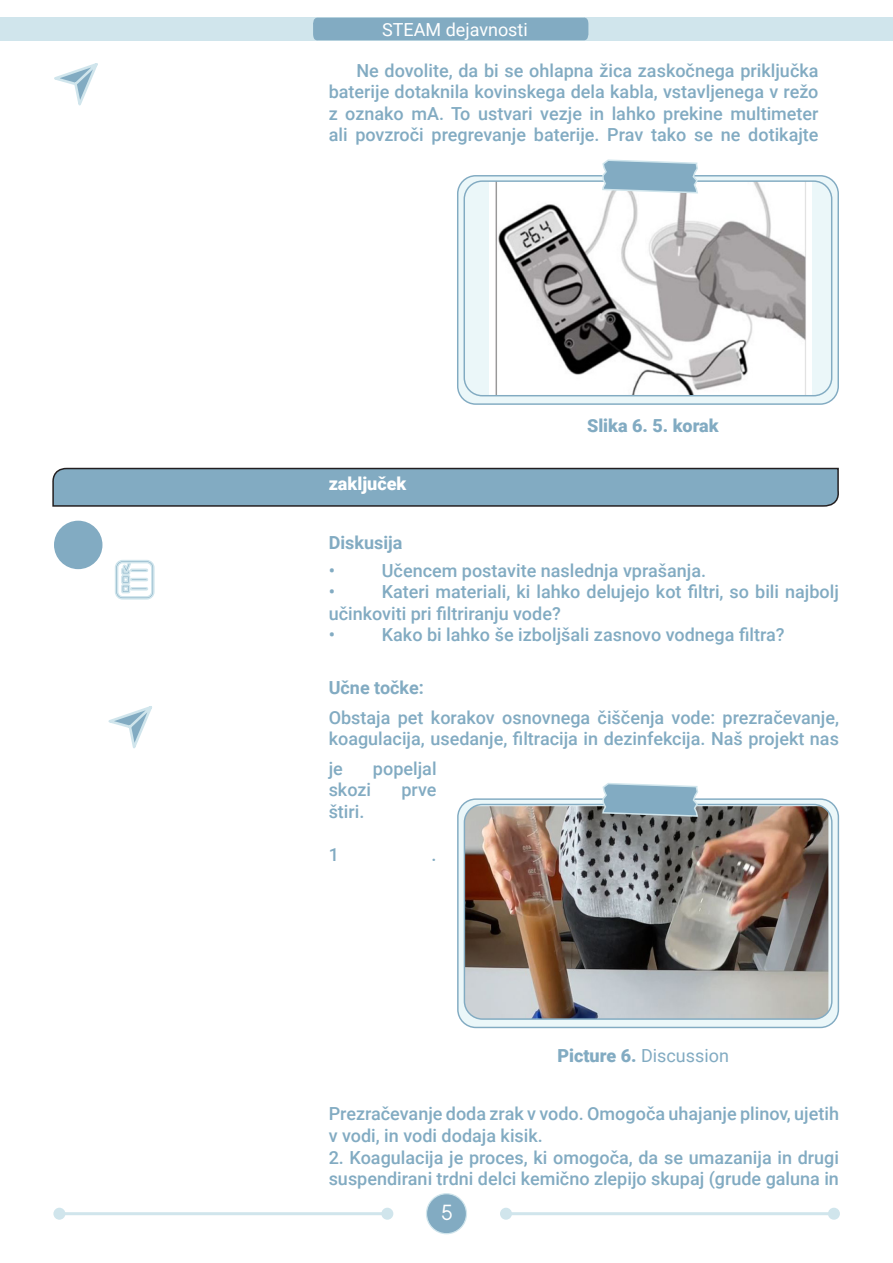
<style>
.page{position:relative;width:893px;height:1263px;background:#fff}
.page>*{position:absolute;margin:0;border:0;box-sizing:border-box;transform-origin:0 0}
.t1{font:21px "TG Neuramatica";color:#fff}
.t2{font:500 18px/21.6px "Roboto";color:#82abc2}
.t3{font:700 18px "Roboto";color:#82abc2}
.t4{font:18px "Roboto";color:#82abc2}
.t5{font:18px "Roboto";color:#fff}
.t6{font:900 18px "Roboto";color:#82abc2}
.t7{font:900 18px "Roboto";color:#fff}
.s1{font-weight:900}
</style>
<div class="page">
<div style="left:426px;top:1194px;width:40px;height:40px;background:#82abc2;border-radius:50%"></div>
<div style="left:426px;top:1193px;width:41px;height:41px;border:1px solid #d0e5ec;border-radius:50%"></div>
<div style="left:0;top:18px;width:893px;height:23px;background:#d0e5ec"></div>
<svg style="left:312px;top:17px;width:277px;height:24px;background:#86aec4"></svg>
<hr style="left:506px;top:1212px;width:328px;height:3px;background:#d0e5ec">
<div style="left:500px;top:1208px;width:12px;height:12px;background:#d0e5ec;border-radius:50%"></div>
<div style="left:828px;top:1208px;width:12px;height:12px;background:#d0e5ec;border-radius:50%"></div>
<hr style="left:59px;top:1212px;width:328px;height:3px;background:#d0e5ec">
<div style="left:53px;top:1208px;width:12px;height:12px;background:#d0e5ec;border-radius:50%"></div>
<div style="left:381px;top:1208px;width:12px;height:12px;background:#d0e5ec;border-radius:50%"></div>
<svg style="left:54px;top:63px;width:44px;height:43px"></svg>
<svg style="left:108px;top:706px;width:44px;height:43px"></svg>
<svg style="left:458px;top:799px;width:380px;height:228px;background:#e4f1f4"></svg>
<div style="left:457px;top:798px;width:382px;height:230px;border:1px solid #82abc2;border-radius:18px"></div>
<img style="left:464px;top:806px;width:364px;height:213px">
<div style="left:464px;top:804px;width:368px;height:216px;border:1px solid #82abc2;border-radius:18px"></div>
<svg style="left:601px;top:783px;width:98px;height:35px;background:#90b0c2"></svg>
<div style="left:458px;top:176px;width:380px;height:228px;background:#ebf7f9;border-radius:18px"></div>
<div style="left:457px;top:175px;width:382px;height:230px;border:1px solid #82abc2;border-radius:18px"></div>
<img style="left:489px;top:182px;width:322px;height:212px">
<div style="left:464px;top:180px;width:368px;height:216px;border:1px solid #82abc2;border-radius:18px"></div>
<svg style="left:601px;top:159px;width:98px;height:35px;background:#9dbdcf"></svg>
<div style="left:54px;top:521px;width:48px;height:48px;background:#82abc2;border-radius:50%"></div>
<svg style="left:115px;top:560px;width:40px;height:40px"></svg>
<svg style="left:52px;top:467px;width:787px;height:40px;background:#7ea2b7"></svg>
<p class="t5" style="left:382px;top:17px;width:147px">STEAM dejavnosti</p>
<p class="t2" style="left:329px;top:59px;width:491px;text-align:justify;text-indent:28px">Ne dovolite, da bi se ohlapna žica zaskočnega priključka baterije dotaknila kovinskega dela kabla, vstavljenega v režo z oznako mA. To ustvari vezje in lahko prekine multimeter ali povzroči pregrevanje baterije. Prav tako se ne dotikajte</p>
<p class="t7" style="left:329px;top:471px;width:79px">zaključek</p>
<p class="t3" style="left:329px;top:530px;width:75px">Diskusija</p>
<p class="t6" style="left:587px;top:413px;width:133px">Slika 6. 5. korak</p>
<p class="t2" style="left:329px;top:559px;width:8px">•</p>
<p class="t2" style="left:382px;top:559px;width:326px">Učencem postavite naslednja vprašanja.</p>
<p class="t2" style="left:329px;top:580px;width:8px">•</p>
<p class="t2" style="left:329px;top:580px;width:512px;text-indent:53px">Kateri materiali, ki lahko delujejo kot filtri, so bili najbolj učinkoviti pri filtriranju vode?</p>
<p class="t2" style="left:329px;top:624px;width:8px">•</p>
<p class="t2" style="left:382px;top:624px;width:404px">Kako bi lahko še izboljšali zasnovo vodnega filtra?</p>
<p class="t3" style="left:329px;top:675px;width:97px">Učne točke:</p>
<p class="t2" style="left:329px;top:706px;width:512px">Obstaja pet korakov osnovnega čiščenja vode: prezračevanje, koagulacija, usedanje, filtracija in dezinfekcija. Naš projekt nas</p>
<p class="t2" style="left:329px;top:757px;width:16px">je</p>
<p class="t2" style="left:373px;top:757px;width:65px">popeljal</p>
<p class="t2" style="left:329px;top:778px;width:44px">skozi</p>
<p class="t2" style="left:401px;top:778px;width:37px">prve</p>
<p class="t2" style="left:329px;top:800px;width:37px">štiri.</p>
<p class="t2" style="left:329px;top:843px;width:12px">1</p>
<p class="t2" style="left:432px;top:843px;width:7px">.</p>
<p class="t4" style="left:557px;top:1043px;width:173px"><span class="s1">Picture 6.</span> Discussion</p>
<p class="t2" style="left:329px;top:1102px;width:512px">Prezračevanje doda zrak v vodo. Omogoča uhajanje plinov, ujetih v vodi, in vodi dodaja kisik.</p>
<p class="t2" style="left:329px;top:1146px;width:512px">2. Koagulacija je proces, ki omogoča, da se umazanija in drugi suspendirani trdni delci kemično zlepijo skupaj (grude galuna in</p>
<p class="t1" style="left:441px;top:1198px;width:14px">5</p>
</div>
